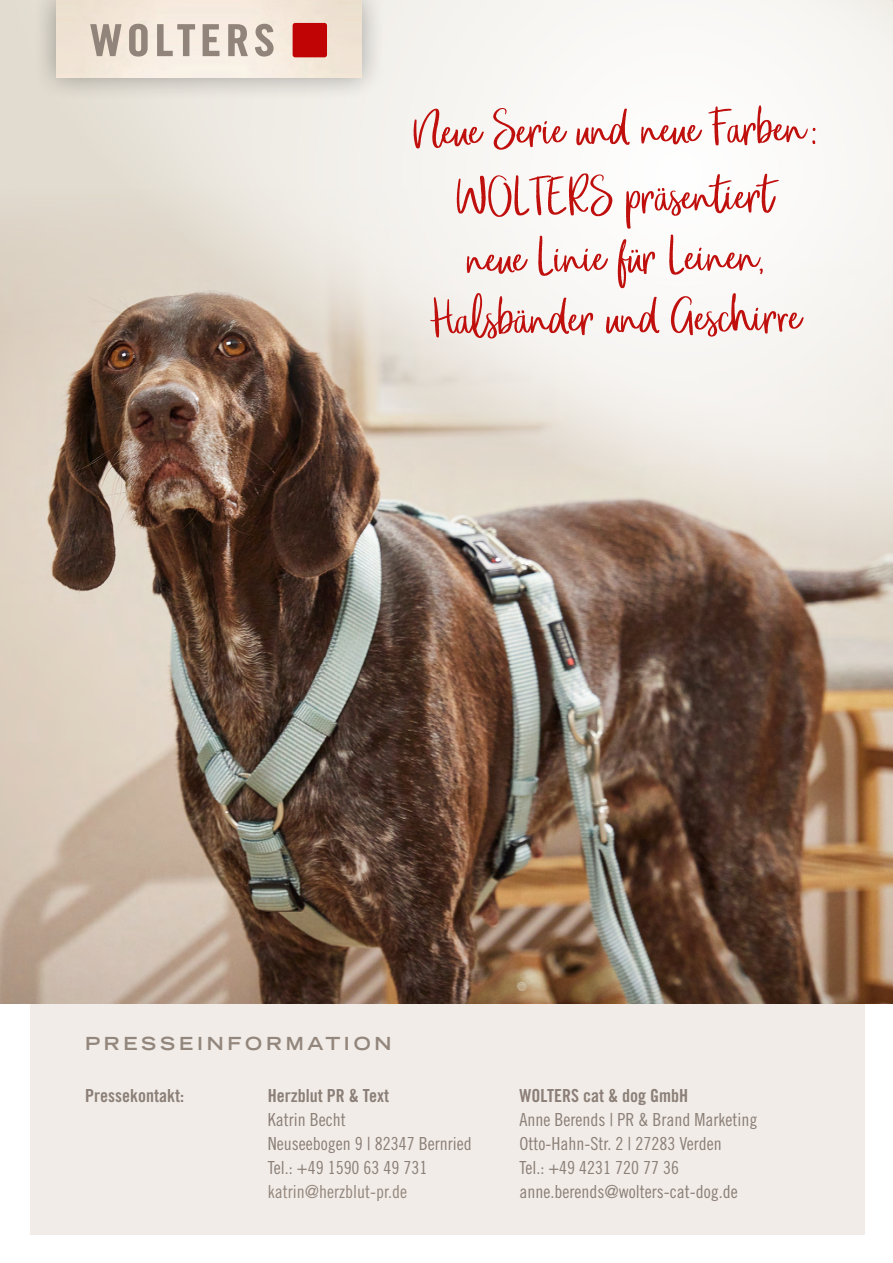
<style>
.page{position:relative;width:893px;height:1263px;background:#fff}
.page>*{position:absolute;margin:0;border:0;box-sizing:border-box;transform-origin:0 0}
.t1{font:63.15px "ohlivey";color:#c0100e}
.t2{font:18px "Trade Gothic LT Std Cn 18";color:#8b7f77}
.t3{font:18px "Trade Gothic LT Std Bd Cn 20";color:#8b7f77}
.t4{font:18px "Trade Gothic LT Std Cn 18";color:#93867c}
.t5{font:700 expanded 18px "Trade Gothic LT Std";letter-spacing:.21em;color:#93867c}
</style>
<div class="page">
<div style="left:30px;top:27px;width:835px;height:1207px;background:#f1ece8"></div>
<img style="left:0;top:618px;width:893px;height:385px">
<svg style="left:0;top:0;width:893px;height:618px"></svg>
<div style="left:31px;top:0;width:355px;height:102px;background:#000;opacity:.33"></div>
<img style="left:56px;top:0;width:305px;height:77px">
<svg style="left:90px;top:24px;width:31px;height:32px"></svg>
<svg style="left:129px;top:24px;width:19px;height:33px"></svg>
<svg style="left:157px;top:24px;width:38px;height:32px"></svg>
<svg style="left:203px;top:24px;width:17px;height:32px"></svg>
<svg style="left:228px;top:24px;width:20px;height:32px"></svg>
<svg style="left:255px;top:24px;width:19px;height:33px"></svg>
<div style="left:293px;top:23px;width:34px;height:34px;background:#c00304;border-radius:3px"></div>
<p class="t1" style="left:414px;top:97px;width:405px">Neue Serie und neue Farben:</p>
<p class="t1" style="left:457px;top:164px;width:318px">WOLTERS präsentiert</p>
<p class="t1" style="left:467px;top:225px;width:299px">neue Linie für Leinen,</p>
<p class="t1" style="left:430px;top:286px;width:373px">Halsbänder und Geschirre</p>
<p class="t5" style="left:85px;top:1032px;width:308px">PRESSEINFORMATION</p>
<p class="t3" style="left:85px;top:1084px;width:100px">Pressekontakt:</p>
<p class="t3" style="left:268px;top:1085px;width:123px">Herzblut PR &amp; Text</p>
<p class="t2" style="left:268px;top:1109px;width:79px">Katrin Becht</p>
<p class="t2" style="left:268px;top:1133px;width:205px">Neuseebogen 9 | 82347 Bernried</p>
<p class="t2" style="left:268px;top:1157px;width:161px">Tel.: +49 1590 63 49 731</p>
<p class="t4" style="left:268px;top:1181px;width:141px">katrin@herzblut-pr.de</p>
<p class="t3" style="left:519px;top:1085px;width:170px">WOLTERS cat &amp; dog GmbH</p>
<p class="t2" style="left:519px;top:1109px;width:239px">Anne Berends | PR &amp; Brand Marketing</p>
<p class="t2" style="left:519px;top:1133px;width:204px">Otto-Hahn-Str. 2 | 27283 Verden</p>
<p class="t2" style="left:519px;top:1157px;width:161px">Tel.: +49 4231 720 77 36</p>
<p class="t2" style="left:519px;top:1181px;width:220px">anne.berends@wolters-cat-dog.de</p>
</div>
